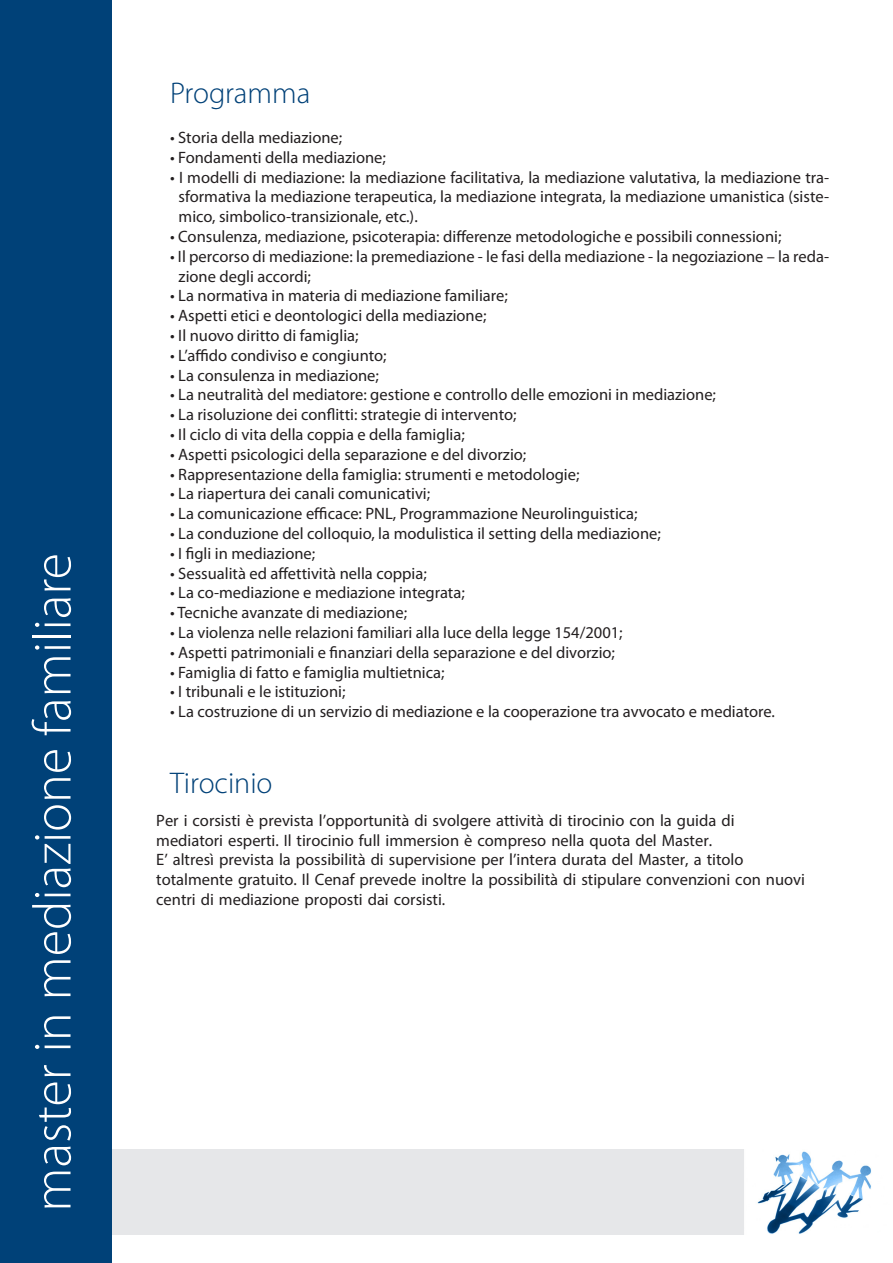
<style>
.page{position:relative;width:893px;height:1263px;background:#fff}
.page>*{position:absolute;margin:0;border:0;box-sizing:border-box;transform-origin:0 0}
.t1{font:300 54px "Myriad Pro";color:#fff}
.testi{font:300 30px "Myriad Pro";color:#004178}
.elenco{font:16.5px/19.8px "Myriad Pro";color:#231f20;text-align:justify}
.testi-2{font:16.5px/19.8px "Myriad Pro";color:#231f20}
</style>
<div class="page">
<div style="left:99px;top:1149px;width:794px;height:85px;background:#e6e7e9"></div>
<img style="left:744px;top:1149px;width:149px;height:85px">
<div style="left:0;top:0;width:112px;height:1263px;background:#004178"></div>
<h1 class="t1" style="left:23px;top:1212px;width:660px;rotate:-90deg">master in mediazione familiare</h1>
<p class="testi" style="left:170px;top:77px;width:142px">Programma</p>
<p class="elenco" style="left:170px;top:127px;width:174px">• Storia della mediazione;</p>
<p class="elenco" style="left:170px;top:147px;width:217px">• Fondamenti della mediazione;</p>
<p class="elenco" style="left:179px;top:167px;width:652px;text-indent:-9px">• I modelli di mediazione: la mediazione facilitativa, la mediazione valutativa, la mediazione tra&shy;sformativa la mediazione terapeutica, la mediazione integrata, la mediazione umanistica (siste&shy;mico, simbolico-transizionale, etc.).</p>
<p class="elenco" style="left:170px;top:226px;width:613px">• Consulenza, mediazione, psicoterapia: differenze metodologiche e possibili connessioni;</p>
<p class="elenco" style="left:179px;top:246px;width:652px;text-indent:-9px">• Il percorso di mediazione: la premediazione - le fasi della mediazione - la negoziazione – la reda&shy;zione degli accordi;</p>
<p class="elenco" style="left:170px;top:286px;width:339px">• La normativa in materia di mediazione familiare;</p>
<p class="elenco" style="left:170px;top:305px;width:318px">• Aspetti etici e deontologici della mediazione;</p>
<p class="elenco" style="left:170px;top:325px;width:190px">• Il nuovo diritto di famiglia;</p>
<p class="elenco" style="left:170px;top:345px;width:218px">• L’affido condiviso e congiunto;</p>
<p class="elenco" style="left:170px;top:365px;width:210px">• La consulenza in mediazione;</p>
<p class="elenco" style="left:170px;top:385px;width:547px">• La neutralità del mediatore: gestione e controllo delle emozioni in mediazione;</p>
<p class="elenco" style="left:170px;top:404px;width:348px">• La risoluzione dei conflitti: strategie di intervento;</p>
<p class="elenco" style="left:170px;top:424px;width:296px">• Il ciclo di vita della coppia e della famiglia;</p>
<p class="elenco" style="left:170px;top:444px;width:358px">• Aspetti psicologici della separazione e del divorzio;</p>
<p class="elenco" style="left:170px;top:464px;width:411px">• Rappresentazione della famiglia: strumenti e metodologie;</p>
<p class="elenco" style="left:170px;top:484px;width:262px">• La riapertura dei canali comunicativi;</p>
<p class="elenco" style="left:170px;top:503px;width:469px">• La comunicazione efficace: PNL, Programmazione Neurolinguistica;</p>
<p class="elenco" style="left:170px;top:523px;width:492px">• La conduzione del colloquio, la modulistica il setting della mediazione;</p>
<p class="elenco" style="left:170px;top:543px;width:147px">• I figli in mediazione;</p>
<p class="elenco" style="left:170px;top:563px;width:258px">• Sessualità ed affettività nella coppia;</p>
<p class="elenco" style="left:170px;top:583px;width:296px">• La co-mediazione e mediazione integrata;</p>
<p class="elenco" style="left:170px;top:602px;width:239px">• Tecniche avanzate di mediazione;</p>
<p class="elenco" style="left:170px;top:622px;width:454px">• La violenza nelle relazioni familiari alla luce della legge 154/2001;</p>
<p class="elenco" style="left:170px;top:642px;width:446px">• Aspetti patrimoniali e finanziari della separazione e del divorzio;</p>
<p class="elenco" style="left:170px;top:662px;width:276px">• Famiglia di fatto e famiglia multietnica;</p>
<p class="elenco" style="left:170px;top:682px;width:177px">• I tribunali e le istituzioni;</p>
<p class="elenco" style="left:170px;top:701px;width:606px">• La costruzione di un servizio di mediazione e la cooperazione tra avvocato e mediatore.</p>
<p class="testi" style="left:170px;top:766px;width:104px">Tirocinio</p>
<p class="testi-2" style="left:156px;top:810px;width:650px">Per i corsisti è prevista l’opportunità di svolgere attività di tirocinio con la guida di mediatori esperti. Il tirocinio full immersion è compreso nella quota del Master.<br>E’ altresì prevista la possibilità di supervisione per l’intera durata del Master, a titolo totalmente gratuito. Il Cenaf prevede inoltre la possibilità di stipulare convenzioni con nuovi centri di mediazione proposti dai corsisti.</p>
</div>
